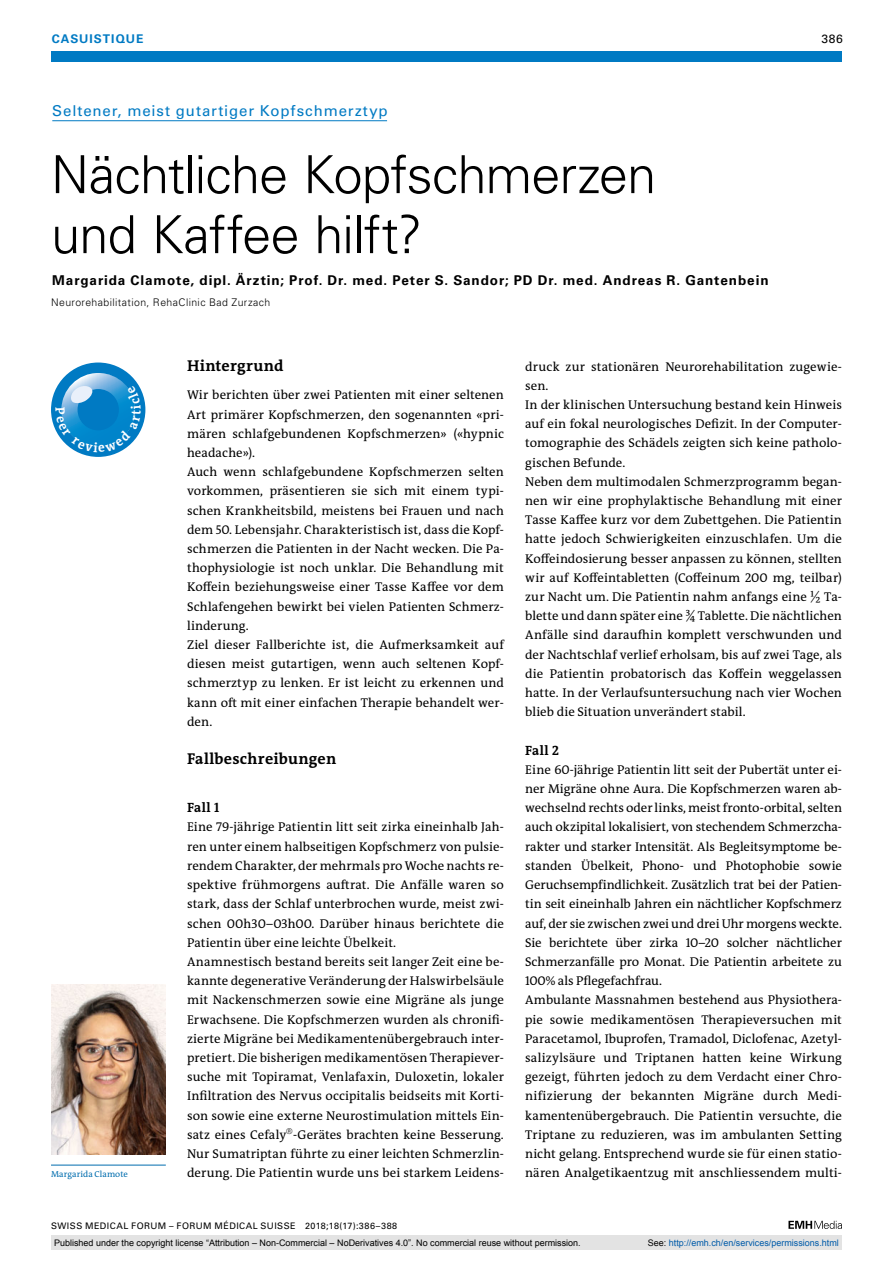
<style>
.page{position:relative;width:893px;height:1263px;background:#fff}
.page>*{position:absolute;margin:0;border:0;box-sizing:border-box;transform-origin:0 0}
.t1{font:300 52.5px/60px "Univers LT Std";letter-spacing:-.02em;color:#000}
.t2{font:700 15.75px "The Antiqua B W7";letter-spacing:.015em;color:#000}
.t3{font:15px "Univers LT Std";letter-spacing:.06em;color:#007ac3}
.t4{font:700 13.5px "Univers LT Std";letter-spacing:.065em;color:#000}
.t5{font:700 13.5px "The Antiqua B W7";letter-spacing:.035em;color:#000}
.t6{font:12.75px/19.2px "The Antiqua B W5 Plain";letter-spacing:.005em;color:#000}
.t7{font:700 12px "Univers LT Std";letter-spacing:.08em;color:#007ac3}
.t8{font:12px "Univers LT Std";color:#000}
.t9{font:300 10.5px "Univers LT Std";letter-spacing:.04em;color:#000}
.t10{font:9px "Arial";color:#000}
.t11{font:9px "Univers LT Std";letter-spacing:.05em;color:#000}
.t12{font:9px "Arial";color:#005ba9}
.t13{font:8.7px "The Antiqua B W5 Plain";letter-spacing:.01em;color:#006dae}
.s1{color:#000}
</style>
<div class="page">
<div style="left:51px;top:51px;width:791px;height:11px;background:#007ac3"></div>
<svg style="left:788px;top:1221px;width:54px;height:8px"></svg>
<hr style="left:52px;top:120px;width:335px;height:1px;background:#007ac3">
<hr style="left:51px;top:1165px;width:115px;height:1px;background:#006dae">
<img style="left:51px;top:984px;width:115px;height:170px">
<div style="left:51px;top:1235px;width:791px;height:15px;background:#e3e3e3"></div>
<svg style="left:51px;top:362px;width:94px;height:95px"></svg>
<p class="t7" style="left:52px;top:31px;width:93px">CASUISTIQUE</p>
<p class="t8" style="left:821px;top:31px;width:23px">386</p>
<p class="t3" style="left:52px;top:102px;width:337px">Seltener, meist gutartiger Kopfschmerztyp</p>
<h1 class="t1" style="left:51px;top:145px;width:607px">Nächtliche Kopfschmerzen und Kaffee hilft?</h1>
<p class="t4" style="left:52px;top:272px;width:718px">Margarida Clamote, dipl. Ärztin; Prof. Dr. med. Peter S. Sandor; PD Dr. med. Andreas R. Gantenbein</p>
<p class="t9" style="left:51px;top:296px;width:221px">Neurorehabilitation, RehaClinic Bad Zurzach</p>
<p class="t13" style="left:51px;top:1169px;width:78px">Margarida Clamote</p>
<p class="t2" style="left:187px;top:355px;width:98px">Hintergrund</p>
<p class="t6" style="left:187px;top:386px;width:318px">Wir berichten über zwei Patienten mit einer seltenen Art primärer Kopfschmerzen, den sogenannten «pri&shy;mären schlafgebundenen Kopfschmerzen» («hypnic headache»).<br>Auch wenn schlafgebundene Kopfschmerzen selten vorkommen, präsentieren sie sich mit einem typi&shy;schen Krankheitsbild, meistens bei Frauen und nach dem 50. Lebensjahr. Charakteristisch ist, dass die Kopf&shy;schmerzen die Patienten in der Nacht wecken. Die Pa&shy;thophysiologie ist noch unklar. Die Behandlung mit Koffein beziehungsweise einer Tasse Kaffee vor dem Schlafengehen bewirkt bei vielen Patienten Schmerz&shy;linderung.<br>Ziel dieser Fallberichte ist, die Aufmerksamkeit auf diesen meist gutartigen, wenn auch seltenen Kopf&shy;schmerztyp zu lenken. Er ist leicht zu erkennen und kann oft mit einer einfachen Therapie behandelt wer&shy;den.</p>
<p class="t2" style="left:187px;top:749px;width:151px">Fallbeschreibungen</p>
<p class="t5" style="left:187px;top:799px;width:34px">Fall 1</p>
<p class="t6" style="left:187px;top:818px;width:318px">Eine 79-jährige Patientin litt seit zirka eineinhalb Jah&shy;ren unter einem halbseitigen Kopfschmerz von pulsie&shy;rendem Charakter, der mehrmals pro Woche nachts re&shy;spektive frühmorgens auftrat. Die Anfälle waren so stark, dass der Schlaf unterbrochen wurde, meist zwi&shy;schen 00h30–03h00. Darüber hinaus berichtete die Patientin über eine leichte Übelkeit.<br>Anamnestisch bestand bereits seit langer Zeit eine be&shy;kannte degenerative Veränderung der Halswirbelsäule mit Nackenschmerzen sowie eine Migräne als junge Erwachsene. Die Kopfschmerzen wurden als chronifi&shy;zierte Migräne bei Medikamentenübergebrauch inter&shy;pretiert. Die bisherigen medikamentösen Therapiever&shy;suche mit Topiramat, Venlafaxin, Duloxetin, lokaler Infiltration des Nervus occipitalis beidseits mit Korti&shy;son sowie eine externe Neurostimulation mittels Ein&shy;satz eines Cefaly<sup>®</sup>-Gerätes brachten keine Besserung.<br>Nur Sumatriptan führte zu einer leichten Schmerzlin&shy;derung. Die Patientin wurde uns bei starkem Leidens-</p>
<p class="t11" style="left:51px;top:1220px;width:348px">SWISS MEDICAL FORUM – FORUM MÉDICAL SUISSE 2018;18(17):386–388</p>
<p class="t6" style="left:525px;top:357px;width:318px">druck zur stationären Neurorehabilitation zugewie&shy;sen.<br>In der klinischen Untersuchung bestand kein Hinweis auf ein fokal neurologisches Defizit. In der Computer&shy;tomographie des Schädels zeigten sich keine patholo&shy;gischen Befunde.<br>Neben dem multimodalen Schmerzprogramm began&shy;nen wir eine prophylaktische Behandlung mit einer Tasse Kaffee kurz vor dem Zubettgehen. Die Patientin hatte jedoch Schwierigkeiten einzuschlafen. Um die Koffeindosierung besser anpassen zu können, stellten wir auf Koffeintabletten (Coffeinum 200 mg, teilbar) zur Nacht um. Die Patientin nahm anfangs eine ½ Ta&shy;blette und dann später eine ¾ Tablette. Die nächtlichen Anfälle sind daraufhin komplett verschwunden und der Nachtschlaf verlief erholsam, bis auf zwei Tage, als die Patientin probatorisch das Koffein weggelassen hatte. In der Verlaufsuntersuchung nach vier Wochen blieb die Situation unverändert stabil.</p>
<p class="t5" style="left:525px;top:741px;width:35px">Fall 2</p>
<p class="t6" style="left:525px;top:760px;width:318px">Eine 60-jährige Patientin litt seit der Pubertät unter ei&shy;ner Migräne ohne Aura. Die Kopfschmerzen waren ab&shy;wechselnd rechts oder links, meist fronto-orbital, selten auch okzipital lokalisiert, von stechendem Schmerzcha&shy;rakter und starker Intensität. Als Begleitsymptome be&shy;standen Übelkeit, Phono- und Photophobie sowie Geruchsempfindlichkeit. Zusätzlich trat bei der Patien&shy;tin seit eineinhalb Jahren ein nächtlicher Kopfschmerz auf, der sie zwischen zwei und drei Uhr morgens weckte.<br>Sie berichtete über zirka 10–20 solcher nächtlicher Schmerzanfälle pro Monat. Die Patientin arbeitete zu 100% als Pflegefachfrau.<br>Ambulante Massnahmen bestehend aus Physiothera&shy;pie sowie medikamentösen Therapieversuchen mit Paracetamol, Ibuprofen, Tramadol, Diclofenac, Azetyl&shy;salizylsäure und Triptanen hatten keine Wirkung gezeigt, führten jedoch zu dem Verdacht einer Chro&shy;nifizierung der bekannten Migräne durch Medi&shy;kamentenübergebrauch. Die Patientin versuchte, die Triptane zu reduzieren, was im ambulanten Setting nicht gelang. Entsprechend wurde sie für einen statio&shy;nären Analgetikaentzug mit anschliessendem multi-</p>
<p class="t10" style="left:54px;top:1237px;width:528px">Published under the copyright license “Attribution – Non-Commercial – NoDerivatives 4.0”. No commercial reuse without permission.</p>
<p class="t12" style="left:648px;top:1237px;width:193px"><span class="s1">See:</span> http://emh.ch/en/services/permissions.html</p>
</div>
